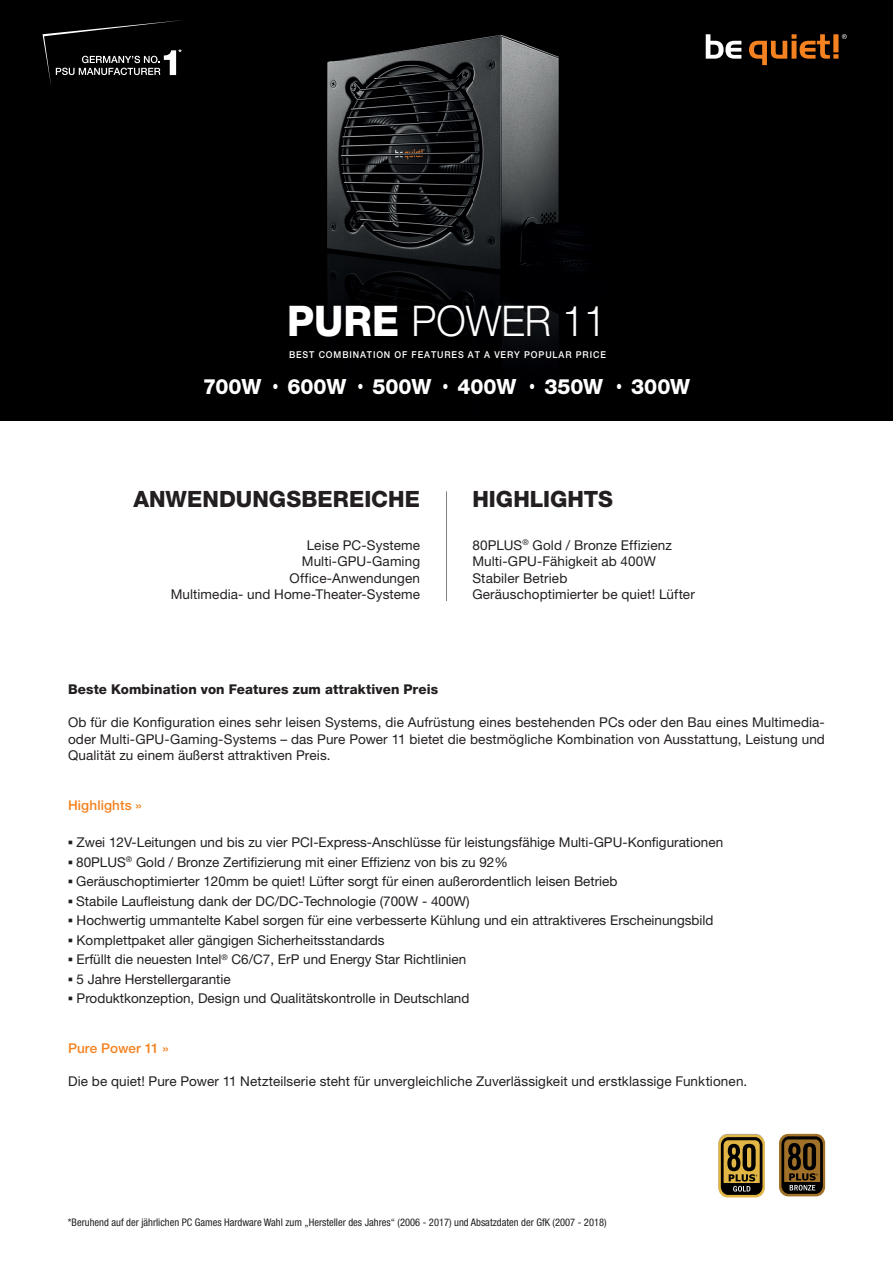
<style>
.page{position:relative;width:893px;height:1263px;background:#fff}
.page>*{position:absolute;margin:0;border:0;box-sizing:border-box;transform-origin:0 0}
.t1{font:300 42.3px "Helvetica Neue LT Pro";color:#fff;scale:.93 1}
.t2{font:800 22.5px "Helvetica Neue LT Pro";letter-spacing:.005em;color:#231f20}
.t3{font:800 21px "Helvetica Neue LT Pro";letter-spacing:-.005em;color:#fff}
.t4{font:13.5px/16.5px "Helvetica Neue LT Pro";color:#231f20;text-align:justify}
.t5{font:800 13.5px "Helvetica Neue LT Pro";letter-spacing:.01em;color:#231f20}
.t6{font:500 13.5px "Helvetica Neue LT Pro";letter-spacing:.01em;color:#f58220}
.t7{font:condensed 10.5px "Helvetica Neue LT Pro";color:#231f20}
.t8{font:500 9.45px "Helvetica Neue LT Pro";letter-spacing:.1em;color:#fff;scale:.93 1}
.s1{font-weight:800}
.s2{font-family:"Arial Narrow";font-weight:400}
.s3{font-family:"Franklin Gothic";font-weight:500}
</style>
<div class="page">
<div style="left:0;top:0;width:893px;height:421px;background:#000001"></div>
<svg style="left:706px;top:34px;width:35px;height:25px"></svg>
<svg style="left:749px;top:34px;width:98px;height:31px"></svg>
<hr style="left:446px;top:491px;width:1px;height:110px;background:#808285">
<svg style="left:43px;top:20px;width:139px;height:65px"></svg>
<img style="left:327px;top:35px;width:262px;height:316px">
<div style="left:779px;top:1134px;width:46px;height:62px;background:#a17129;border-radius:9px"></div>
<svg style="left:781px;top:1136px;width:42px;height:58px"></svg>
<svg style="left:718px;top:1134px;width:47px;height:63px"></svg>
<svg style="left:721px;top:1136px;width:41px;height:59px;background:#655222"></svg>
<h1 class="t1" style="left:287px;top:295px;width:345px"><span class="s1">PURE</span> POWER 11</h1>
<p class="t8" style="left:289px;top:349px;width:342px">BEST COMBINATION OF FEATURES AT A VERY POPULAR PRICE</p>
<h3 class="t3" style="left:203px;top:374px;width:488px">700W <span class="s2">•</span> 600W <span class="s2">•</span> 500W <span class="s2">•</span> 400W <span class="s2">•</span> 350W <span class="s2">•</span> 300W</h3>
<h2 class="t2" style="left:133px;top:486px;width:288px">ANWENDUNGSBEREICHE</h2>
<h2 class="t2" style="left:472px;top:486px;width:142px">HIGHLIGHTS</h2>
<p class="t4" style="left:171px;top:536px;width:251px;text-align:right">Leise PC-Systeme<br>Multi-GPU-Gaming<br>Office-Anwendungen<br>Multimedia- und Home-Theater-Systeme</p>
<p class="t4" style="left:472px;top:536px;width:224px;text-align:left">80PLUS<sup>®</sup> Gold / Bronze Effizienz<br>Multi-GPU-Fähigkeit ab 400W<br>Stabiler Betrieb<br>Geräuschoptimierter be quiet! Lüfter</p>
<p class="t5" style="left:68px;top:682px;width:372px">Beste Kombination von Features zum attraktiven Preis</p>
<p class="t4" style="left:68px;top:714px;width:758px">Ob für die Konfiguration eines sehr leisen Systems, die Aufrüstung eines bestehenden PCs oder den Bau eines Multimedia&shy;oder Multi-GPU-Gaming-Systems – das Pure Power 11 bietet die bestmögliche Kombination von Ausstattung, Leistung und Qualität zu einem äußerst attraktiven Preis.</p>
<p class="t6" style="left:68px;top:797px;width:75px">Highlights »</p>
<p class="t4" style="left:68px;top:834px;width:657px"><span class="s3">▪</span> Zwei 12V-Leitungen und bis zu vier PCI-Express-Anschlüsse für leistungsfähige Multi-GPU-Konfigurationen</p>
<p class="t4" style="left:68px;top:853px;width:441px"><span class="s3">▪</span> 80PLUS<sup>®</sup> Gold / Bronze Zertifizierung mit einer Effizienz von bis zu 92%</p>
<p class="t4" style="left:68px;top:873px;width:551px"><span class="s3">▪</span> Geräuschoptimierter 120mm be quiet! Lüfter sorgt für einen außerordentlich leisen Betrieb</p>
<p class="t4" style="left:68px;top:892px;width:403px"><span class="s3">▪</span> Stabile Laufleistung dank der DC/DC-Technologie (700W - 400W)</p>
<p class="t4" style="left:68px;top:912px;width:647px"><span class="s3">▪</span> Hochwertig ummantelte Kabel sorgen für eine verbesserte Kühlung und ein attraktiveres Erscheinungsbild</p>
<p class="t4" style="left:68px;top:931px;width:318px"><span class="s3">▪</span> Komplettpaket aller gängigen Sicherheitsstandards</p>
<p class="t4" style="left:68px;top:951px;width:400px"><span class="s3">▪</span> Erfüllt die neuesten Intel<sup>®</sup> C6/C7, ErP und Energy Star Richtlinien</p>
<p class="t4" style="left:68px;top:970px;width:164px"><span class="s3">▪</span> 5 Jahre Herstellergarantie</p>
<p class="t4" style="left:68px;top:990px;width:403px"><span class="s3">▪</span> Produktkonzeption, Design und Qualitätskontrolle in Deutschland</p>
<p class="t6" style="left:68px;top:1040px;width:102px">Pure Power 11 »</p>
<p class="t4" style="left:68px;top:1072px;width:681px">Die be quiet! Pure Power 11 Netzteilserie steht für unvergleichliche Zuverlässigkeit und erstklassige Funktionen.</p>
<p class="t7" style="left:68px;top:1216px;width:540px">*Beruhend auf der jährlichen PC Games Hardware Wahl zum „Hersteller des Jahres“ (2006 - 2017) und Absatzdaten der GfK (2007 - 2018)</p>
</div>
